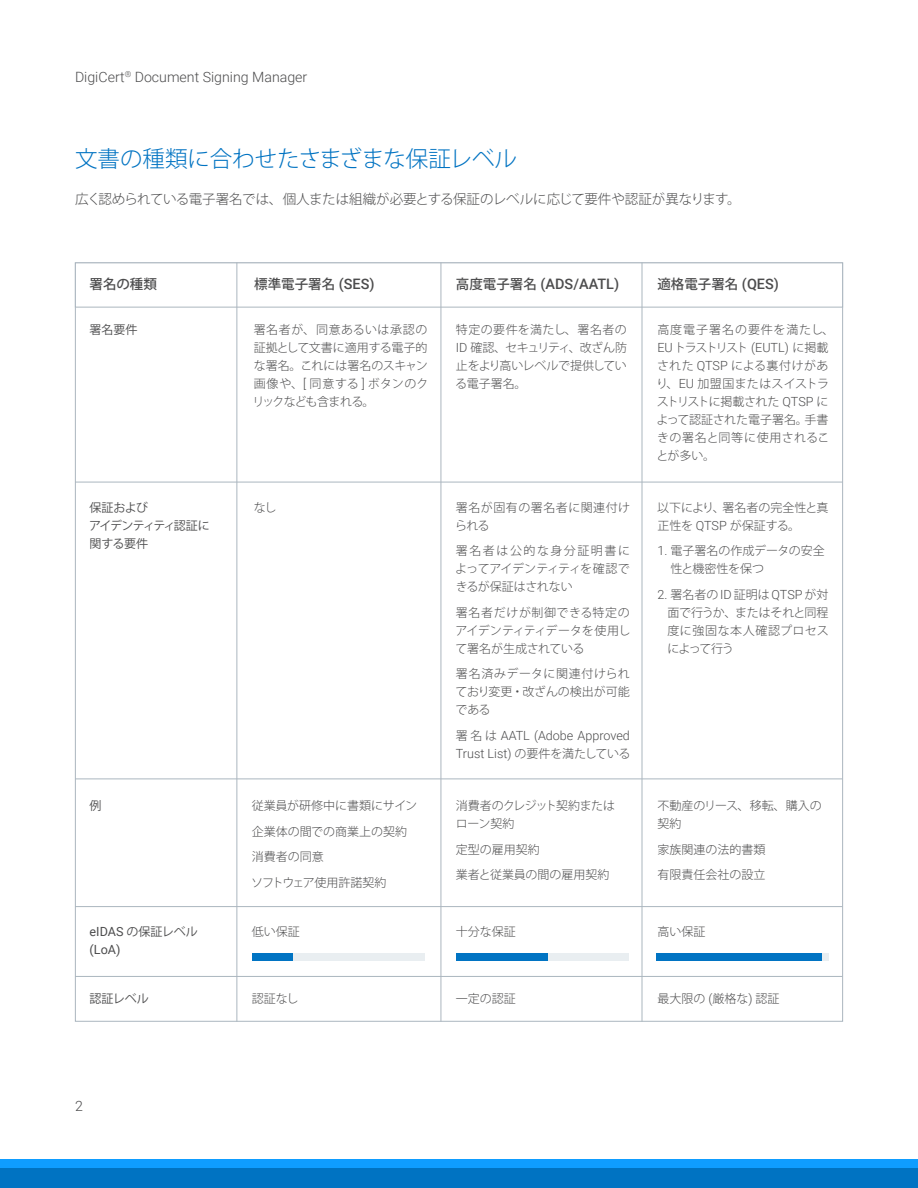
<style>
.page{position:relative;width:918px;height:1188px;background:#fff}
.page>*{position:absolute;margin:0;border:0;box-sizing:border-box;transform-origin:0 0}
.t1{font:300 22.5px "Koz Go Pro";color:#0073c2}
.t2{font:500 14.4px "Roboto";color:#4c4c4d}
.t3{font:300 14.1px "Roboto";color:#4c4c4d}
.t4{font:300 13.5px "Koz Go Pro";color:#4c4c4d}
.t5{font:500 13.5px "Koz Go Pro";color:#4c4c4d}
.t6{font:300 12.6px/18px "Roboto";color:#4c4c4d}
.t7{font:12.6px "Roboto";color:#4c4c4d}
.t8{font:300 12px/18px "Koz Go Pro";color:#4c4c4d}
.t9{font:12px "Koz Go Pro";color:#4c4c4d}
.t10{font:12px/18px "Koz Go Pro";letter-spacing:-.05em;color:#4c4c4d}
.t11{font:300 12px/18px "Koz Go Pro";letter-spacing:-.03em;color:#4c4c4d}
.t12{font:300 12px/18px "Koz Go Pro";letter-spacing:.04em;color:#4c4c4d}
.s1{font-family:"Roboto";font-size:14.4px}
.s2{font-family:"Koz Go Pro";font-size:13.5px}
.s3{font-family:"Roboto";font-size:12.6px}
.s4{font-family:"Koz Go Pro";font-size:12px}
</style>
<div class="page">
<div style="left:0;top:1168px;width:918px;height:20px;background:#0073c2"></div>
<div style="left:0;top:1160px;width:918px;height:8px;background:#0f9dff"></div>
<div style="left:75px;top:262px;width:768px;height:760px;background:#fff;border:1px solid #abb6bf"></div>
<div style="left:75px;top:262px;width:768px;height:46px;background:#fff;border:1px solid #abb6bf"></div>
<hr style="left:75px;top:482px;width:767px;height:1px;background:#abb6bf">
<hr style="left:237px;top:262px;width:1px;height:760px;background:#abb6bf">
<hr style="left:441px;top:262px;width:1px;height:760px;background:#abb6bf">
<hr style="left:642px;top:262px;width:1px;height:760px;background:#abb6bf">
<hr style="left:75px;top:779px;width:767px;height:1px;background:#abb6bf">
<hr style="left:75px;top:906px;width:767px;height:1px;background:#abb6bf">
<hr style="left:75px;top:976px;width:767px;height:1px;background:#abb6bf">
<div style="left:252px;top:953px;width:172px;height:8px;background:#e9eef1"></div>
<div style="left:456px;top:953px;width:172px;height:8px;background:#e9eef1"></div>
<div style="left:656px;top:953px;width:172px;height:8px;background:#e9eef1"></div>
<div style="left:252px;top:953px;width:40px;height:8px;background:#0174c3"></div>
<div style="left:456px;top:953px;width:92px;height:8px;background:#0174c3"></div>
<div style="left:656px;top:953px;width:166px;height:8px;background:#0174c3"></div>
<p class="t3" style="left:75px;top:67px;width:234px">DigiCert<sup>®</sup> Document Signing Manager</p>
<h1 class="t1" style="left:75px;top:144px;width:444px">文書の種類に合わせたさまざまな保証レベル</h1>
<p class="t4" style="left:75px;top:190px;width:667px">広く認められている電子署名では、個人または組織が必要とする保証のレベルに応じて要件や認証が異なります。</p>
<p class="t5" style="left:90px;top:275px;width:69px">署名の種類</p>
<p class="t5" style="left:254px;top:276px;width:122px">標準電子署名 <span class="s1">(SES)</span></p>
<p class="t2" style="left:456px;top:274px;width:165px"><span class="s2">高度電子署名</span> (ADS/AATL)</p>
<p class="t5" style="left:657px;top:275px;width:123px">適格電子署名 <span class="s1">(QES)</span></p>
<p class="t9" style="left:90px;top:322px;width:49px">署名要件</p>
<p class="t8" style="left:253px;top:321px;width:177px;text-align:justify">署名者が、同意あるいは承認の証拠として文書に適用する電子的な署名。これには署名のスキャン画像や、<span class="s3">[</span> 同意する <span class="s3">]</span> ボタンのクリックなども含まれる。</p>
<p class="t8" style="left:455px;top:321px;width:173px;text-align:justify">特定の要件を満たし、署名者の<span class="s3">ID</span> 確認、セキュリティ、改ざん防止をより高いレベルで提供している電子署名。</p>
<p class="t8" style="left:656px;top:321px;width:180px">高度電子署名の要件を満たし、<br><span class="s3">EU</span>トラストリスト <span class="s3">(EUTL)</span> に掲載された <span class="s3">QTSP</span> による裏付けがあり、<span class="s3">EU</span> 加盟国またはスイストラストリストに掲載された <span class="s3">QTSP</span> によって認証された電子署名。手書きの署名と同等に使用されることが多い。</p>
<p class="t10" style="left:89px;top:499px;width:122px">保証および<br>アイデンティティ認証に関する要件</p>
<p class="t9" style="left:90px;top:798px;width:13px">例</p>
<p class="t9" style="left:90px;top:924px;width:110px"><span class="s3">eIDAS</span> の保証レベル</p>
<p class="t7" style="left:90px;top:940px;width:32px">(LoA)</p>
<p class="t9" style="left:90px;top:991px;width:61px">認証レベル</p>
<p class="t12" style="left:455px;top:498px;width:177px">署名が固有の署名者に関連付けられる</p>
<p class="t8" style="left:455px;top:542px;width:176px;text-align:justify">署名者は公的な身分証明書によってアイデンティティを確認できるが保証はされない</p>
<p class="t8" style="left:455px;top:603px;width:177px;text-align:justify">署名者だけが制御できる特定のアイデンティティデータを使用して署名が生成されている</p>
<p class="t8" style="left:456px;top:665px;width:176px;text-align:justify">署名済みデータに関連付けられており変更・改ざんの検出が可能である</p>
<p class="t6" style="left:456px;top:726px;width:176px"><span class="s4">署名は</span> AATL (Adobe Approved<br>Trust List) <span class="s4">の要件を満たしている</span></p>
<p class="t11" style="left:456px;top:797px;width:161px">消費者のクレジット契約またはローン契約</p>
<p class="t8" style="left:456px;top:837px;width:155px;line-height:25.5px">定型の雇用契約<br>業者と従業員の間の雇用契約</p>
<p class="t8" style="left:254px;top:498px;width:24px">なし</p>
<p class="t8" style="left:657px;top:498px;width:173px">以下により、署名者の完全性と真正性を <span class="s3">QTSP</span> が保証する。</p>
<p class="t8" style="left:670px;top:542px;width:156px;text-indent:-13px"><span class="s3">1.</span> 電子署名の作成データの安全性と機密性を保つ</p>
<p class="t8" style="left:667px;top:585px;width:163px;text-align:justify;text-indent:-10px"><span class="s3">2.</span> 署名者の <span class="s3">ID</span> 証明は <span class="s3">QTSP</span> が対面で行うか、またはそれと同程度に強固な本人確認プロセスによって行う</p>
<p class="t8" style="left:251px;top:793px;width:168px;line-height:25.5px">従業員が研修中に書類にサイン企業体の間での商業上の契約消費者の同意<br>ソフトウェア使用許諾契約</p>
<p class="t8" style="left:252px;top:922px;width:49px">低い保証</p>
<p class="t8" style="left:657px;top:797px;width:166px">不動産のリース、移転、購入の契約</p>
<p class="t8" style="left:657px;top:837px;width:109px;line-height:25.5px">家族関連の法的書類有限責任会社の設立</p>
<p class="t8" style="left:657px;top:922px;width:49px">高い保証</p>
<p class="t8" style="left:456px;top:922px;width:61px">十分な保証</p>
<p class="t8" style="left:252px;top:990px;width:48px">認証なし</p>
<p class="t8" style="left:456px;top:990px;width:61px">一定の認証</p>
<p class="t8" style="left:657px;top:990px;width:124px">最大限の <span class="s3">(</span>厳格な<span class="s3">)</span> 認証</p>
<p class="t3" style="left:75px;top:1096px;width:9px">2</p>
</div>
